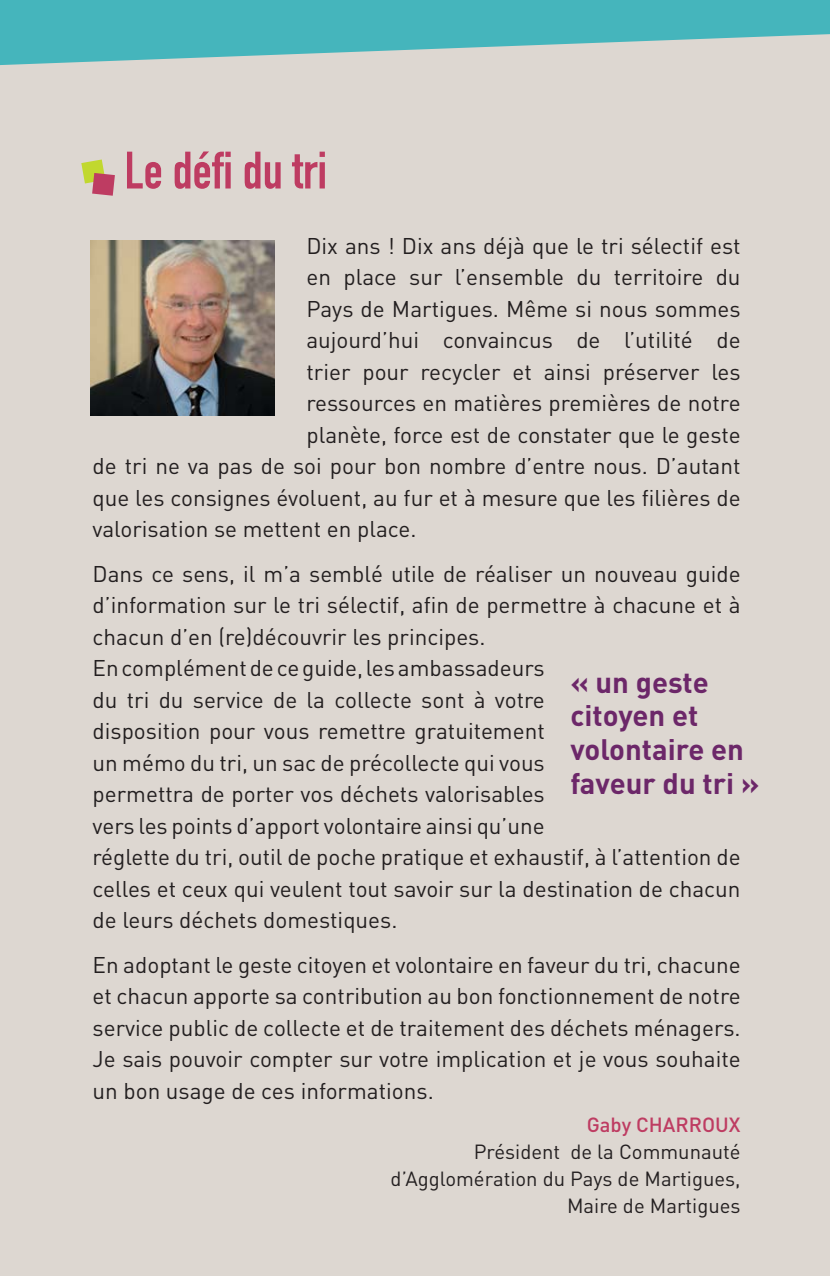
<style>
.page{position:relative;width:830px;height:1276px;background:#fff}
.page>*{position:absolute;margin:0;border:0;box-sizing:border-box;transform-origin:0 0}
.t1{font:51.75px "DIN Engschrift";color:#be3c62}
.t2{font:700 29.25px/33.8px "DIN";color:#6c2769}
.t3{font:22.5px/31.5px "DIN";color:#231f20}
.t4{font:20.25px/27px "DIN";color:#231f20;text-align:right}
.t5{font:500 20.25px "DIN";color:#be3c62}
</style>
<div class="page">
<div style="left:0;top:20px;width:829px;height:1255px;background:#ddd7d1"></div>
<svg style="left:0;top:0;width:829px;height:65px;fill:#45b5bc"></svg>
<img style="left:91px;top:240px;width:183px;height:176px">
<svg style="left:81px;top:159px;width:34px;height:37px"></svg>
<h1 class="t1" style="left:124px;top:152px;width:204px">Le défi du tri</h1>
<p class="t3" style="left:306px;top:233px;width:435px">Dix ans ! Dix ans déjà que le tri sélectif est</p>
<p class="t3" style="left:306px;top:264px;width:435px">en place sur l’ensemble du territoire du</p>
<p class="t3" style="left:306px;top:296px;width:435px">Pays de Martigues. Même si nous sommes</p>
<p class="t3" style="left:306px;top:327px;width:435px">aujourd’hui convaincus de l’utilité de</p>
<p class="t3" style="left:306px;top:359px;width:435px">trier pour recycler et ainsi préserver les</p>
<p class="t3" style="left:306px;top:390px;width:435px">ressources en matières premières de notre</p>
<p class="t3" style="left:306px;top:422px;width:435px">planète, force est de constater que le geste</p>
<p class="t3" style="left:92px;top:453px;width:649px">de tri ne va pas de soi pour bon nombre d’entre nous. D’autant</p>
<p class="t3" style="left:92px;top:485px;width:649px">que les consignes évoluent, au fur et à mesure que les filières de</p>
<p class="t3" style="left:92px;top:516px;width:325px">valorisation se mettent en place.</p>
<p class="t3" style="left:92px;top:560px;width:649px">Dans ce sens, il m’a semblé utile de réaliser un nouveau guide d’information sur le tri sélectif, afin de permettre à chacune et à chacun d’en (re)découvrir les principes.<br>En complément de ce guide, les ambassadeurs<br>du tri du service de la collecte sont à votre<br>disposition pour vous remettre gratuitement<br>un mémo du tri, un sac de précollecte qui vous<br>permettra de porter vos déchets valorisables<br>vers les points d’apport volontaire ainsi qu’une<br>réglette du tri, outil de poche pratique et exhaustif, à l’attention de celles et ceux qui veulent tout savoir sur la destination de chacun de leurs déchets domestiques.</p>
<p class="t3" style="left:92px;top:951px;width:649px;text-align:justify">En adoptant le geste citoyen et volontaire en faveur du tri, chacune et chacun apporte sa contribution au bon fonctionnement de notre service public de collecte et de traitement des déchets ménagers.<br>Je sais pouvoir compter sur votre implication et je vous souhaite un bon usage de ces informations.</p>
<p class="t5" style="left:586px;top:1118px;width:155px">Gaby CHARROUX</p>
<p class="t4" style="left:390px;top:1141px;width:351px">Président de la Communauté d’Agglomération du Pays de Martigues,<br>Maire de Martigues</p>
<h2 class="t2" style="left:570px;top:669px;width:190px">« un geste citoyen et volontaire en faveur du tri »</h2>
</div>
